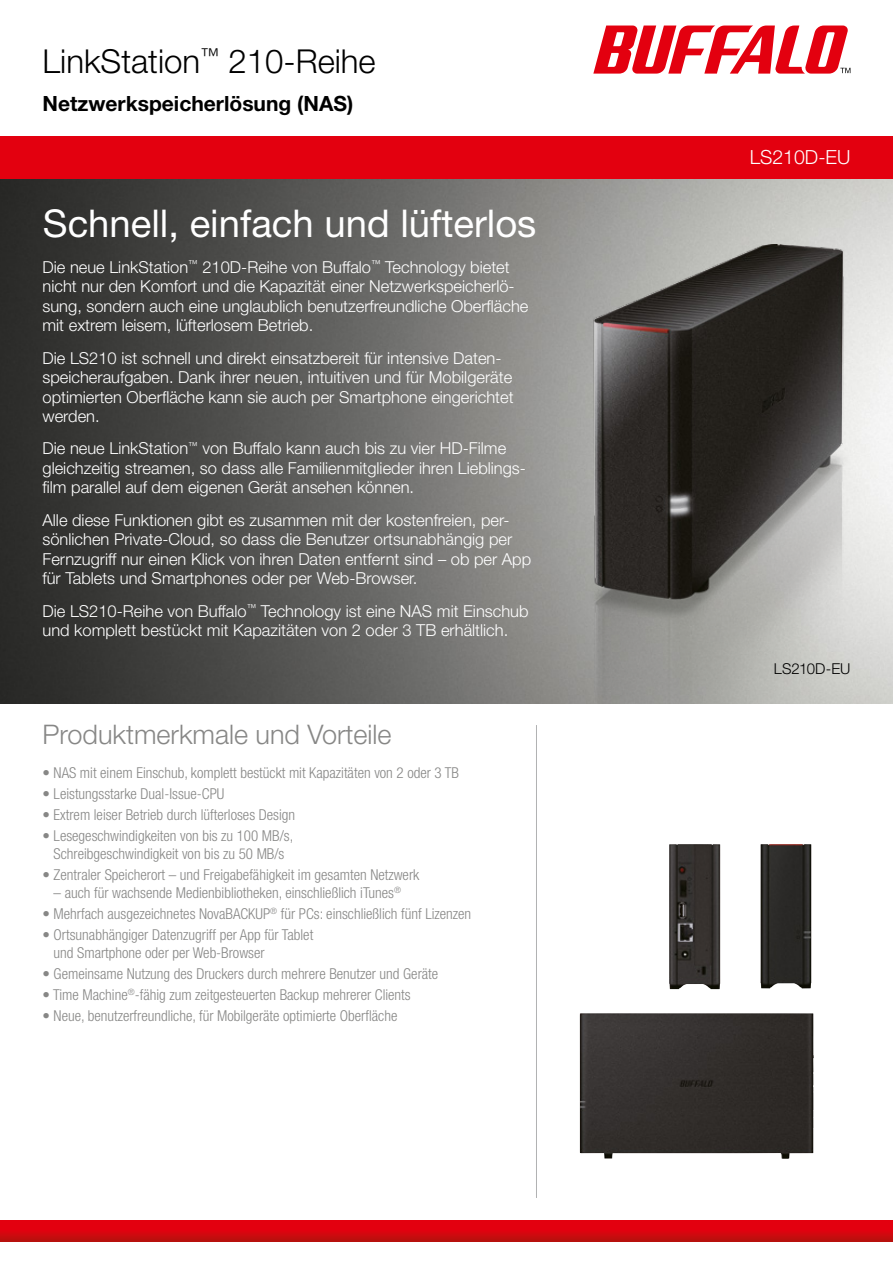
<style>
.page{position:relative;width:893px;height:1263px;background:#fff}
.page>*{position:absolute;margin:0;border:0;box-sizing:border-box;transform-origin:0 0}
.t1{font:38.25px "Helvetica Neue LT Pro";color:#fff}
.t2{font:300 33px "Helvetica Neue LT Pro";color:#000}
.t3{font:300 27px "Helvetica Neue LT Pro";color:#878786}
.t4{font:700 21px "Helvetica Neue LT Pro";color:#000}
.t5{font:300 19.5px "Helvetica Neue LT Pro";color:#fff}
.t6{font:300 16.5px/19.5px "Helvetica Neue LT Pro";color:#fff}
.t7{font:300 condensed 15px/18px "Helvetica Neue LT Pro";color:#878786;text-align:center}
.t8{font:300 15px "Helvetica Neue LT Pro";letter-spacing:-.005em;color:#000}
</style>
<div class="page">
<img style="left:0;top:179px;width:893px;height:525px">
<hr style="left:536px;top:725px;width:1px;height:473px;background:#b1b2b3">
<div style="left:0;top:136px;width:893px;height:43px;background:#e3000f"></div>
<svg style="left:0;top:1220px;width:893px;height:21px;background:#d6050e"></svg>
<svg style="left:593px;top:26px;width:257px;height:48px"></svg>
<img style="left:669px;top:844px;width:51px;height:145px">
<img style="left:760px;top:844px;width:51px;height:144px">
<img style="left:580px;top:1013px;width:234px;height:146px">
<img style="left:587px;top:244px;width:266px;height:460px">
<h2 class="t2" style="left:43px;top:41px;width:335px">LinkStation<sup>™</sup> 210-Reihe</h2>
<p class="t4" style="left:43px;top:90px;width:312px">Netzwerkspeicherlösung (NAS)</p>
<h1 class="t1" style="left:43px;top:201px;width:495px">Schnell, einfach und lüfterlos</h1>
<p class="t6" style="left:43px;top:257px;width:487px">Die neue LinkStation<sup>™</sup> 210D-Reihe von Buffalo<sup>™</sup> Technology bietet nicht nur den Komfort und die Kapazität einer Netzwerkspeicherlö&shy;sung, sondern auch eine unglaublich benutzerfreundliche Oberfläche mit extrem leisem, lüfterlosem Betrieb.</p>
<p class="t6" style="left:43px;top:348px;width:472px">Die LS210 ist schnell und direkt einsatzbereit für intensive Daten&shy;speicheraufgaben. Dank ihrer neuen, intuitiven und für Mobilgeräte optimierten Oberfläche kann sie auch per Smartphone eingerichtet werden.</p>
<p class="t6" style="left:43px;top:438px;width:485px">Die neue LinkStation<sup>™</sup> von Buffalo kann auch bis zu vier HD-Filme gleichzeitig streamen, so dass alle Familienmitglieder ihren Lieblings&shy;film parallel auf dem eigenen Gerät ansehen können.</p>
<p class="t6" style="left:43px;top:510px;width:490px">Alle diese Funktionen gibt es zusammen mit der kostenfreien, per&shy;sönlichen Private-Cloud, so dass die Benutzer ortsunabhängig per Fernzugriff nur einen Klick von ihren Daten entfernt sind – ob per App für Tablets und Smartphones oder per Web-Browser.</p>
<p class="t6" style="left:43px;top:600px;width:488px">Die LS210-Reihe von Buffalo<sup>™</sup> Technology ist eine NAS mit Einschub und komplett bestückt mit Kapazitäten von 2 oder 3 TB erhältlich.</p>
<h3 class="t3" style="left:43px;top:718px;width:351px">Produktmerkmale und Vorteile</h3>
<p class="t7" style="left:43px;top:764px;width:418px">• NAS mit einem Einschub, komplett bestückt mit Kapazitäten von 2 oder 3 TB</p>
<p class="t7" style="left:43px;top:785px;width:183px">• Leistungsstarke Dual-Issue-CPU</p>
<p class="t7" style="left:43px;top:806px;width:254px">• Extrem leiser Betrieb durch lüfterloses Design</p>
<p class="t7" style="left:43px;top:827px;width:252px">• Lesegeschwindigkeiten von bis zu 100 MB/s,<br>Schreibgeschwindigkeit von bis zu 50 MB/s</p>
<p class="t7" style="left:43px;top:866px;width:378px">• Zentraler Speicherort – und Freigabefähigkeit im gesamten Netzwerk</p>
<p class="t7" style="left:54px;top:884px;width:349px">– auch für wachsende Medienbibliotheken, einschließlich iTunes<sup>®</sup></p>
<p class="t7" style="left:43px;top:905px;width:430px">• Mehrfach ausgezeichnetes NovaBACKUP<sup>®</sup> für PCs: einschließlich fünf Lizenzen</p>
<p class="t7" style="left:54px;top:926px;width:261px;text-align:left;text-indent:-11px">• Ortsunabhängiger Datenzugriff per App für Tablet und Smartphone oder per Web-Browser</p>
<p class="t7" style="left:43px;top:965px;width:397px">• Gemeinsame Nutzung des Druckers durch mehrere Benutzer und Geräte</p>
<p class="t7" style="left:43px;top:986px;width:370px">• Time Machine<sup>®</sup>-fähig zum zeitgesteuerten Backup mehrerer Clients</p>
<p class="t7" style="left:43px;top:1007px;width:356px">• Neue, benutzerfreundliche, für Mobilgeräte optimierte Oberfläche</p>
<p class="t5" style="left:750px;top:145px;width:102px">LS210D-EU</p>
<p class="t8" style="left:774px;top:659px;width:78px">LS210D-EU</p>
</div>
